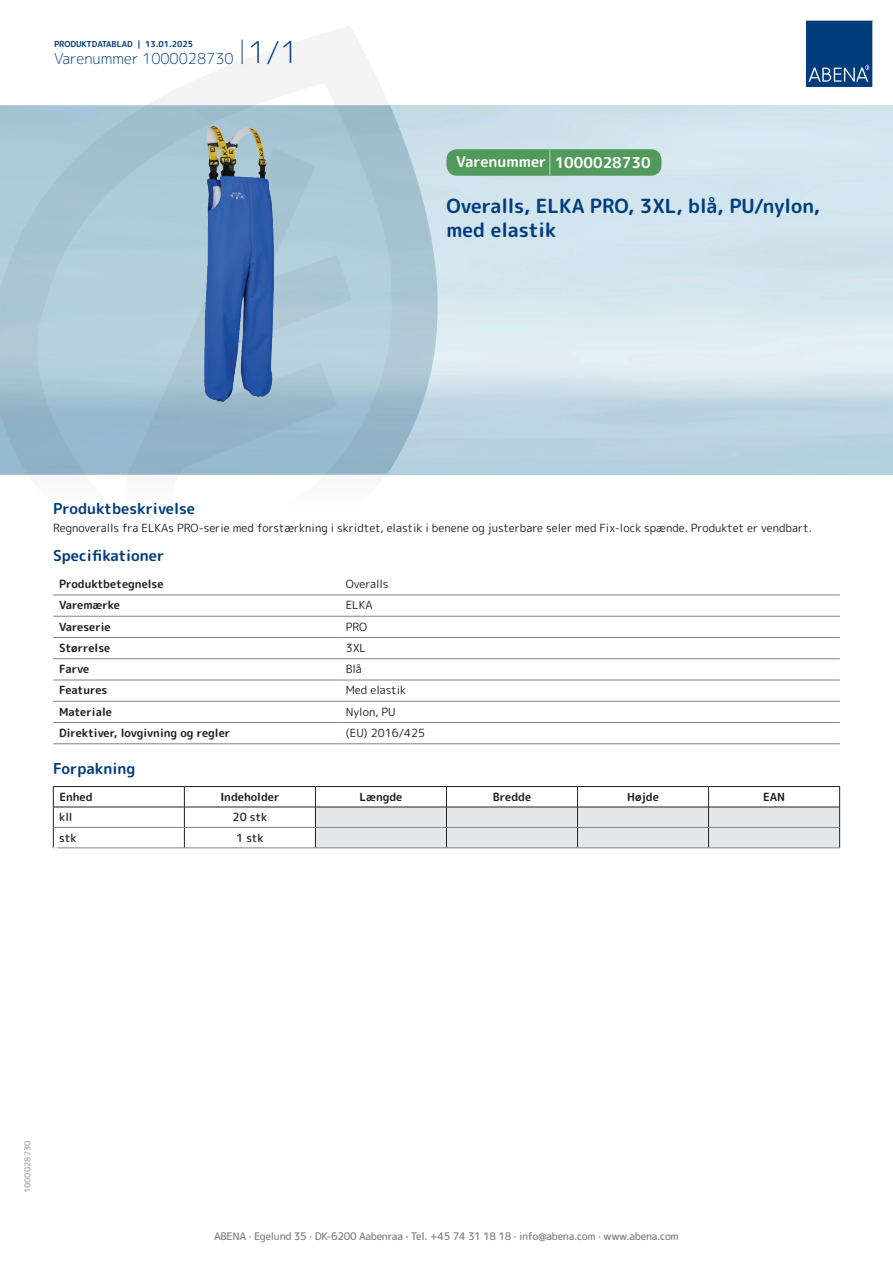
<style>
.page{position:relative;width:893px;height:1263px;background:#fff}
.page>*{position:absolute;margin:0;border:0;box-sizing:border-box;transform-origin:0 0}
.t1{font:700 19.5px/24px "Rounded Mplus 1 c";color:#013d7d}
.t2{font:700 15px "Rounded Mplus 1 c";color:#013d7d}
.t3{font:300 15px "Rounded Mplus 1 c";color:#013d7d}
.t4{font:700 15px "Rounded Mplus 1 c";color:#fff}
.t5{font:11.25px "Rounded Mplus 1 c";color:#231f20}
.t6{font:700 11.25px "Rounded Mplus 1 c";color:#231f20}
.t7{font:500 11.25px "Rounded Mplus 1 c";color:#231f20}
.t8{font:500 10.5px "Rounded Mplus 1 c";letter-spacing:-.03em;color:#808285}
.t9{font:700 10.5px "Rounded Mplus 1 c";color:#fff}
.t10{font:700 8.25px "Rounded Mplus 1 c";color:#013d7d}
.t11{font:700 8.25px "Rounded Mplus 1 c";color:#b2b3b7}
.s1{font-size:30px}
.s2{font-size:25.5px}
</style>
<div class="page">
<svg style="left:0;top:26px;width:439px;height:569px"></svg>
<svg style="left:0;top:106px;width:438px;height:368px;background:#a8c5d4"></svg>
<svg style="left:242px;top:40px;width:1px;height:24px"></svg>
<svg style="left:806px;top:20px;width:67px;height:67px;background:#144b86"></svg>
<img style="left:205px;top:127px;width:68px;height:275px">
<hr style="left:53px;top:595px;width:287px;height:1px;background:#808285">
<hr style="left:340px;top:595px;width:500px;height:1px;background:#808285">
<hr style="left:53px;top:616px;width:287px;height:1px;background:#808285">
<hr style="left:340px;top:616px;width:500px;height:1px;background:#808285">
<hr style="left:53px;top:637px;width:287px;height:1px;background:#808285">
<hr style="left:340px;top:637px;width:500px;height:1px;background:#808285">
<hr style="left:53px;top:658px;width:287px;height:1px;background:#808285">
<hr style="left:340px;top:658px;width:500px;height:1px;background:#808285">
<hr style="left:53px;top:680px;width:287px;height:1px;background:#808285">
<hr style="left:340px;top:680px;width:500px;height:1px;background:#808285">
<hr style="left:53px;top:701px;width:287px;height:1px;background:#808285">
<hr style="left:340px;top:701px;width:500px;height:1px;background:#808285">
<hr style="left:53px;top:722px;width:287px;height:1px;background:#808285">
<hr style="left:340px;top:722px;width:500px;height:1px;background:#808285">
<hr style="left:53px;top:743px;width:287px;height:1px;background:#808285">
<hr style="left:340px;top:743px;width:500px;height:1px;background:#808285">
<hr style="left:53px;top:786px;width:131px;height:1px;background:#231f20">
<hr style="left:184px;top:786px;width:131px;height:1px;background:#231f20">
<hr style="left:315px;top:786px;width:131px;height:1px;background:#231f20">
<hr style="left:446px;top:786px;width:131px;height:1px;background:#231f20">
<hr style="left:577px;top:786px;width:132px;height:1px;background:#231f20">
<hr style="left:709px;top:786px;width:131px;height:1px;background:#231f20">
<hr style="left:53px;top:807px;width:131px;height:1px;background:#231f20">
<hr style="left:184px;top:807px;width:131px;height:1px;background:#231f20">
<svg style="left:53px;top:787px;width:1px;height:61px"></svg>
<svg style="left:184px;top:787px;width:1px;height:61px"></svg>
<svg style="left:315px;top:787px;width:525px;height:61px"></svg>
<hr style="left:54px;top:827px;width:130px;height:1px;background:#808285">
<hr style="left:184px;top:827px;width:131px;height:1px;background:#808285">
<hr style="left:315px;top:827px;width:131px;height:1px;background:#808285">
<hr style="left:446px;top:827px;width:131px;height:1px;background:#808285">
<hr style="left:577px;top:827px;width:132px;height:1px;background:#808285">
<hr style="left:709px;top:827px;width:130px;height:1px;background:#808285">
<hr style="left:53px;top:848px;width:131px;height:1px;background:#808285">
<hr style="left:184px;top:848px;width:131px;height:1px;background:#808285">
<hr style="left:315px;top:848px;width:131px;height:1px;background:#808285">
<hr style="left:446px;top:848px;width:131px;height:1px;background:#808285">
<hr style="left:577px;top:848px;width:132px;height:1px;background:#808285">
<hr style="left:709px;top:848px;width:131px;height:1px;background:#808285">
<div style="left:446px;top:149px;width:215px;height:27px;background:#52995c;border-radius:10px"></div>
<p class="t10" style="left:54px;top:38px;width:141px">PRODUKTDATABLAD | 13.01.2025</p>
<h2 class="t3" style="left:54px;top:48px;width:246px">Varenummer 1000028730 <span class="s1">1/1</span></h2>
<h2 class="t4" style="left:456px;top:152px;width:196px">Varenummer <span class="s2">|</span> 1000028730</h2>
<h1 class="t1" style="left:446px;top:194px;width:375px">Overalls, ELKA PRO, 3XL, blå, PU/nylon, med elastik</h1>
<h2 class="t2" style="left:53px;top:498px;width:143px">Produktbeskrivelse</h2>
<p class="t5" style="left:53px;top:520px;width:760px">Regnoveralls fra ELKAs PRO-serie med forstærkning i skridtet, elastik i benene og justerbare seler med Fix-lock spænde. Produktet er vendbart.</p>
<h2 class="t2" style="left:53px;top:545px;width:113px">Specifikationer</h2>
<p class="t6" style="left:59px;top:576px;width:106px">Produktbetegnelse</p>
<p class="t5" style="left:346px;top:576px;width:44px">Overalls</p>
<p class="t6" style="left:59px;top:597px;width:62px">Varemærke</p>
<p class="t5" style="left:346px;top:597px;width:29px">ELKA</p>
<p class="t6" style="left:59px;top:618px;width:53px">Vareserie</p>
<p class="t5" style="left:346px;top:618px;width:23px">PRO</p>
<p class="t6" style="left:59px;top:640px;width:53px">Størrelse</p>
<p class="t5" style="left:346px;top:640px;width:22px">3XL</p>
<p class="t6" style="left:59px;top:661px;width:32px">Farve</p>
<p class="t5" style="left:346px;top:661px;width:18px">Blå</p>
<p class="t6" style="left:59px;top:682px;width:50px">Features</p>
<p class="t5" style="left:346px;top:682px;width:62px">Med elastik</p>
<p class="t6" style="left:59px;top:704px;width:54px">Materiale</p>
<p class="t5" style="left:346px;top:704px;width:51px">Nylon, PU</p>
<p class="t6" style="left:59px;top:725px;width:173px">Direktiver, lovgivning og regler</p>
<p class="t5" style="left:346px;top:725px;width:81px">(EU) 2016/425</p>
<h2 class="t2" style="left:53px;top:758px;width:84px">Forpakning</h2>
<p class="t6" style="left:59px;top:789px;width:35px">Enhed</p>
<p class="t6" style="left:220px;top:789px;width:61px">Indeholder</p>
<p class="t6" style="left:359px;top:789px;width:44px">Længde</p>
<p class="t6" style="left:493px;top:789px;width:40px">Bredde</p>
<p class="t6" style="left:627px;top:789px;width:33px">Højde</p>
<p class="t6" style="left:763px;top:789px;width:24px">EAN</p>
<p class="t7" style="left:59px;top:809px;width:15px">kll</p>
<p class="t7" style="left:233px;top:809px;width:36px">20 stk</p>
<p class="t7" style="left:59px;top:830px;width:19px">stk</p>
<p class="t7" style="left:236px;top:830px;width:29px">1 stk</p>
<p class="t9" style="left:53px;top:843px;width:7px">*</p>
<p class="t11" style="left:22px;top:1193px;width:54px;rotate:-90deg">1000028730</p>
<p class="t8" style="left:214px;top:1229px;width:466px">ABENA · Egelund 35 · DK-6200 Aabenraa · Tel. +45 74 31 18 18 · info@abena.com · www.abena.com</p>
</div>
